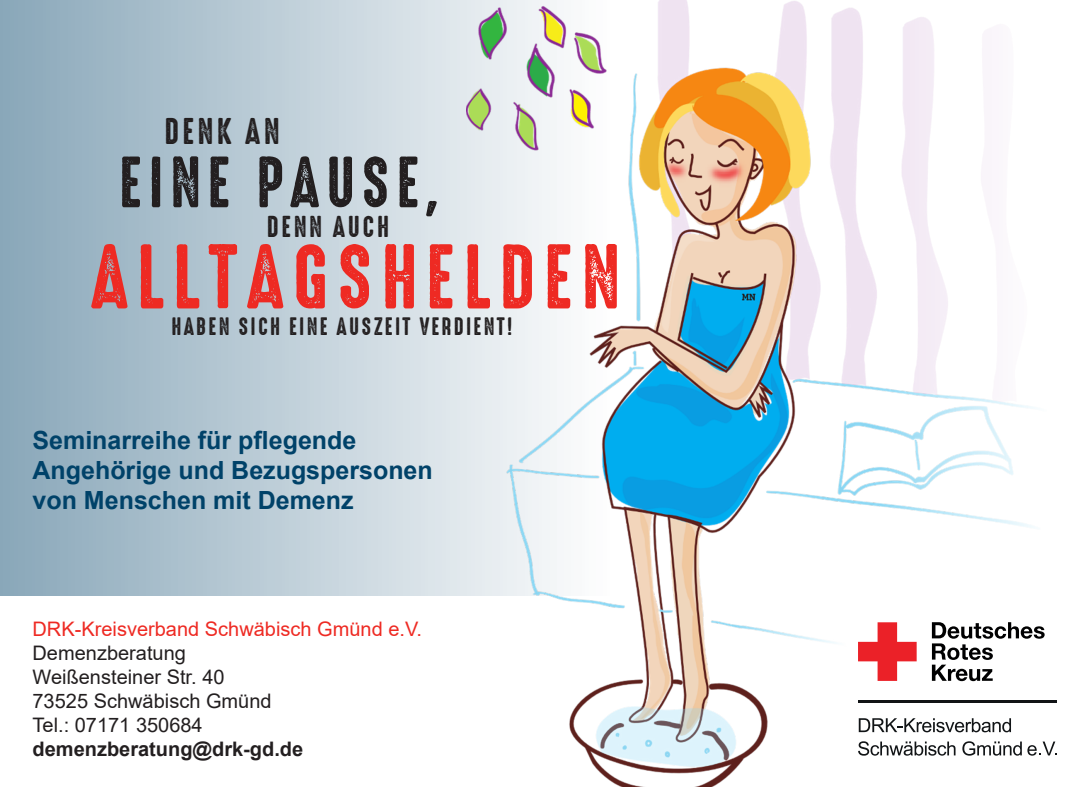
<style>
.page{position:relative;width:1092px;height:787px;background:#fff}
.page>*{position:absolute;margin:0;border:0;box-sizing:border-box;transform-origin:0 0}
.t1{font:82.5px "High Voltage Rough";letter-spacing:.1em;color:#ee2a23}
.t2{font:65.25px "High Voltage Rough";letter-spacing:.1em;color:#231f20}
.t3{font:33.25px "High Voltage Rough";letter-spacing:.1em;color:#231f20}
.t4{font:27.25px "High Voltage Rough";letter-spacing:.1em;color:#231f20}
.t5{font:700 25px "Arial";color:#004269}
.t6{font:22.5px "High Voltage Rough";letter-spacing:.1em;color:#231f20}
.t7{font:20px "Arial";color:#231f20}
.t8{font:20px "Arial";color:#ee2a23}
.t9{font:700 20px "Arial";color:#231f20}
</style>
<div class="page">
<svg style="left:0;top:0;width:466px;height:595px;background:#b5c8d3"></svg>
<img style="left:466px;top:0;width:579px;height:787px">
<div style="left:737px;top:579px;width:285px;height:110px;background:#fff;border-radius:50%"></div>
<svg style="left:858px;top:622px;width:58px;height:59px"></svg>
<svg style="left:931px;top:622px;width:113px;height:59px"></svg>
<hr style="left:858px;top:700px;width:198px;height:2px;background:#111416">
<svg style="left:858px;top:718px;width:152px;height:14px"></svg>
<svg style="left:858px;top:741px;width:97px;height:14px"></svg>
<svg style="left:962px;top:741px;width:59px;height:14px"></svg>
<svg style="left:1027px;top:741px;width:29px;height:14px"></svg>
<p class="t3" style="left:164px;top:106px;width:117px">DENK AN</p>
<p class="t2" style="left:119px;top:133px;width:322px">EINE PAUSE,</p>
<p class="t4" style="left:267px;top:205px;width:124px">DENN AUCH</p>
<p class="t1" style="left:91px;top:214px;width:531px">ALLTAGSHELDEN</p>
<p class="t6" style="left:171px;top:310px;width:342px">HABEN SICH EINE AUSZEIT VERDIENT!</p>
<p class="t5" style="left:33px;top:422px;width:325px">Seminarreihe für pflegende</p>
<p class="t5" style="left:33px;top:452px;width:402px">Angehörige und Bezugspersonen</p>
<p class="t5" style="left:33px;top:482px;width:322px">von Menschen mit Demenz</p>
<p class="t8" style="left:33px;top:615px;width:391px">DRK-Kreisverband Schwäbisch Gmünd e.V.</p>
<p class="t7" style="left:33px;top:639px;width:155px">Demenzberatung</p>
<p class="t7" style="left:33px;top:663px;width:193px">Weißensteiner Str. 40</p>
<p class="t7" style="left:33px;top:687px;width:240px">73525 Schwäbisch Gmünd</p>
<p class="t7" style="left:33px;top:711px;width:172px">Tel.: 07171 350684</p>
<p class="t9" style="left:33px;top:735px;width:272px">demenzberatung@drk-gd.de</p>
</div>
